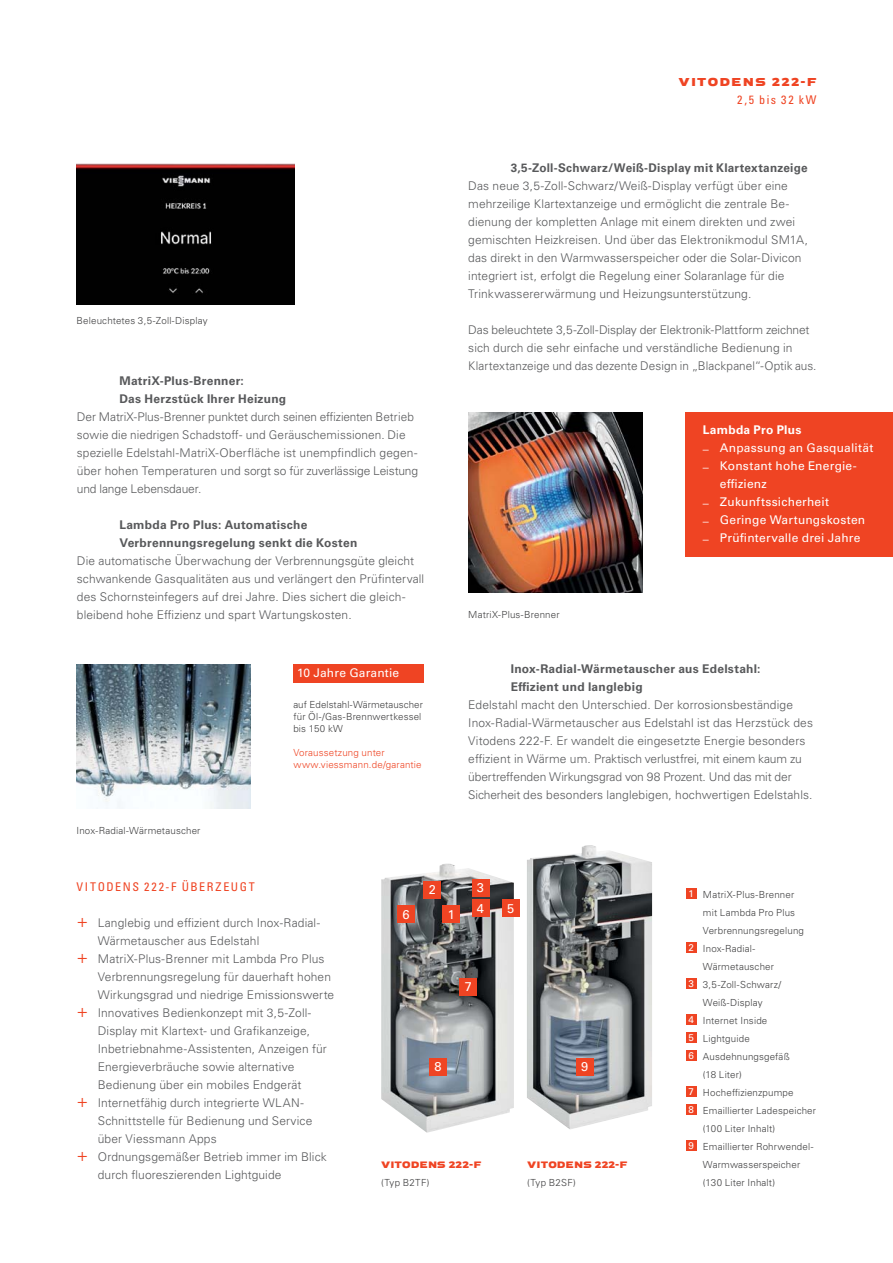
<style>
.page{position:relative;width:893px;height:1263px;background:#fff}
.page>*{position:absolute;margin:0;border:0;box-sizing:border-box;transform-origin:0 0}
.t1{font:12.75px/20.4px "Univers LTCYR 55 Roman";color:#fff}
.t2{font:300 12px/18px "Univers LTCYR 45";letter-spacing:.01em;color:#58595b}
.t3{font:700 12px/18px "Univers LTCYR 65";letter-spacing:.02em;color:#58595b}
.t4{font:12px "Univers LTCYR 55 Roman";letter-spacing:.015em;color:#fff}
.t5{font:condensed 12px "Univers LTCYR 57";letter-spacing:.14em;color:#ef4423}
.t6{font:700 12px "Univers LTCYR 65";letter-spacing:.02em;color:#fff}
.t7{font:700 12px "Viessmann";letter-spacing:.095em;color:#ef4423}
.t8{font:300 9.75px/12px "Univers LTCYR 45";letter-spacing:.015em;color:#404041}
.t9{font:300 9.75px/12px "Univers LTCYR 45";letter-spacing:.015em;color:#ef4423}
.t10{font:700 9.75px "Viessmann";letter-spacing:.005em;color:#ef4423}
.s1{font-size:18px;color:#ef4423}
</style>
<div class="page">
<img style="left:468px;top:413px;width:174px;height:180px">
<img style="left:77px;top:164px;width:217px;height:141px">
<img style="left:133px;top:199px;width:106px;height:80px">
<img style="left:77px;top:665px;width:174px;height:144px">
<img style="left:381px;top:864px;width:133px;height:269px">
<img style="left:527px;top:845px;width:125px;height:284px">
<div style="left:686px;top:413px;width:207px;height:144px;background:#ef4423"></div>
<div style="left:293px;top:665px;width:131px;height:18px;background:#ef4423"></div>
<div style="left:686px;top:888px;width:10px;height:10px;background:#ef4423"></div>
<div style="left:686px;top:942px;width:10px;height:10px;background:#ef4423"></div>
<div style="left:686px;top:978px;width:10px;height:10px;background:#ef4423"></div>
<div style="left:686px;top:1014px;width:10px;height:10px;background:#ef4423"></div>
<div style="left:686px;top:1032px;width:10px;height:10px;background:#ef4423"></div>
<div style="left:686px;top:1050px;width:10px;height:10px;background:#ef4423"></div>
<div style="left:686px;top:1086px;width:10px;height:10px;background:#ef4423"></div>
<div style="left:686px;top:1104px;width:10px;height:10px;background:#ef4423"></div>
<div style="left:686px;top:1140px;width:10px;height:10px;background:#ef4423"></div>
<div style="left:443px;top:906px;width:17px;height:17px;background:#ef4423"></div>
<div style="left:424px;top:881px;width:17px;height:17px;background:#ef4423"></div>
<div style="left:472px;top:879px;width:17px;height:17px;background:#ef4423"></div>
<div style="left:472px;top:899px;width:17px;height:17px;background:#ef4423"></div>
<div style="left:502px;top:899px;width:17px;height:17px;background:#ef4423"></div>
<div style="left:398px;top:906px;width:17px;height:17px;background:#ef4423"></div>
<div style="left:460px;top:978px;width:17px;height:17px;background:#ef4423"></div>
<div style="left:429px;top:1058px;width:17px;height:17px;background:#ef4423"></div>
<div style="left:576px;top:1058px;width:17px;height:17px;background:#ef4423"></div>
<p class="t8" style="left:77px;top:315px;width:133px">Beleuchtetes 3,5-Zoll-Display</p>
<p class="t3" style="left:119px;top:373px;width:168px">MatriX-Plus-Brenner:<br>Das Herzstück Ihrer Heizung</p>
<p class="t2" style="left:77px;top:409px;width:343px">Der MatriX-Plus-Brenner punktet durch seinen effizienten Betrieb sowie die niedrigen Schadstoff- und Geräuschemissionen. Die spezielle Edelstahl-MatriX-Oberfläche ist unempfindlich gegen&shy;über hohen Temperaturen und sorgt so für zuverlässige Leistung und lange Lebensdauer.</p>
<p class="t3" style="left:119px;top:517px;width:239px">Lambda Pro Plus: Automatische<br>Verbrennungsregelung senkt die Kosten</p>
<p class="t2" style="left:77px;top:553px;width:349px">Die automatische Überwachung der Verbrennungsgüte gleicht schwankende Gasqualitäten aus und verlängert den Prüfintervall des Schornsteinfegers auf drei Jahre. Dies sichert die gleich&shy;bleibend hohe Effizienz und spart Wartungskosten.</p>
<p class="t7" style="left:678px;top:77px;width:140px">VITODENS 222-F</p>
<p class="t5" style="left:737px;top:92px;width:81px">2,5 bis 32 kW</p>
<p class="t3" style="left:511px;top:161px;width:298px">3,5-Zoll-Schwarz/Weiß-Display mit Klartextanzeige</p>
<p class="t2" style="left:468px;top:178px;width:341px">Das neue 3,5-Zoll-Schwarz/Weiß-Display verfügt über eine mehrzeilige Klartext anzeige und ermöglicht die zentrale Be&shy;dienung der kompletten Anlage mit einem direkten und zwei gemischten Heizkreisen. Und über das Elektronik modul SM1A, das direkt in den Warmwasserspeicher oder die Solar-Divicon inte griert ist, erfolgt die Regelung einer Solaranlage für die Trinkwassererwärmung und Heizungsunterstützung.</p>
<p class="t2" style="left:468px;top:322px;width:350px">Das beleuchtete 3,5-Zoll-Display der Elektronik-Plattform zeichnet sich durch die sehr einfache und verständliche Bedienung in<br>Klartextanzeige und das dezente Design in „Blackpanel“-Optik aus.</p>
<p class="t8" style="left:468px;top:609px;width:93px">MatriX-Plus-Brenner</p>
<p class="t6" style="left:703px;top:425px;width:100px">Lambda Pro Plus</p>
<p class="t4" style="left:703px;top:442px;width:172px"><sup>_</sup> Anpassung an Gasqualität</p>
<p class="t4" style="left:703px;top:460px;width:155px"><sup>_</sup> Konstant hohe Energie-</p>
<p class="t4" style="left:720px;top:478px;width:48px">effizienz</p>
<p class="t4" style="left:703px;top:496px;width:128px"><sup>_</sup> Zukunftssicherheit</p>
<p class="t4" style="left:703px;top:514px;width:164px"><sup>_</sup> Geringe Wartungskosten</p>
<p class="t4" style="left:703px;top:532px;width:159px"><sup>_</sup> Prüfintervalle drei Jahre</p>
<p class="t8" style="left:77px;top:825px;width:125px">Inox-Radial-Wärmetauscher</p>
<p class="t4" style="left:297px;top:667px;width:104px">10 Jahre Garantie</p>
<p class="t3" style="left:511px;top:662px;width:251px">Inox-Radial-Wärmetauscher aus Edelstahl:<br>Effizient und langlebig</p>
<p class="t2" style="left:468px;top:697px;width:346px">Edelstahl macht den Unterschied. Der korrosionsbeständige Inox-Radial-Wärme tauscher aus Edelstahl ist das Herzstück des Vitodens 222-F. Er wandelt die eingesetzte Energie besonders effizient in Wärme um. Praktisch verlustfrei, mit einem kaum zu übertreffenden Wirkungsgrad von 98 Prozent. Und das mit der Sicherheit des besonders langlebigen, hochwertigen Edelstahls.</p>
<p class="t8" style="left:293px;top:700px;width:131px">auf Edelstahl-Wärmetauscher für Öl-/Gas-Brennwertkessel bis 150 kW</p>
<p class="t9" style="left:293px;top:748px;width:130px">Voraussetzung unter www.viessmann.de/garantie</p>
<p class="t5" style="left:77px;top:880px;width:180px">VITODENS 222-F ÜBERZEUGT</p>
<p class="t2" style="left:77px;top:915px;width:245px"><span class="s1">+</span> Langlebig und effizient durch Inox-Radial-</p>
<p class="t2" style="left:98px;top:933px;width:163px">Wärmetauscher aus Edelstahl</p>
<p class="t2" style="left:77px;top:951px;width:249px"><span class="s1">+</span> MatriX-Plus-Brenner mit Lambda Pro Plus</p>
<p class="t2" style="left:98px;top:969px;width:235px">Verbrennungsregelung für dauerhaft hohen</p>
<p class="t2" style="left:98px;top:987px;width:238px">Wirkungsgrad und niedrige Emissionswerte</p>
<p class="t2" style="left:77px;top:1005px;width:236px"><span class="s1">+</span> Innovatives Bedienkonzept mit 3,5-Zoll-</p>
<p class="t2" style="left:98px;top:1023px;width:214px">Display mit Klartext- und Grafikanzeige,</p>
<p class="t2" style="left:98px;top:1041px;width:231px">Inbetriebnahme-Assistenten, Anzeigen für</p>
<p class="t2" style="left:98px;top:1059px;width:198px">Energieverbräuche sowie alternative</p>
<p class="t2" style="left:98px;top:1077px;width:205px">Bedienung über ein mobiles Endgerät</p>
<p class="t2" style="left:77px;top:1095px;width:229px"><span class="s1">+</span> Internetfähig durch integrierte WLAN-</p>
<p class="t2" style="left:98px;top:1113px;width:216px">Schnittstelle für Bedienung und Service</p>
<p class="t2" style="left:98px;top:1131px;width:120px">über Viessmann Apps</p>
<p class="t2" style="left:77px;top:1149px;width:252px"><span class="s1">+</span> Ordnungsgemäßer Betrieb immer im Blick</p>
<p class="t2" style="left:98px;top:1167px;width:185px">durch fluoreszierenden Lightguide</p>
<p class="t1" style="left:403px;top:905px;width:9px">6</p>
<p class="t1" style="left:429px;top:880px;width:9px">2</p>
<p class="t1" style="left:477px;top:878px;width:9px">3<br>4</p>
<p class="t1" style="left:448px;top:905px;width:9px">1</p>
<p class="t1" style="left:507px;top:899px;width:9px">5</p>
<p class="t1" style="left:465px;top:977px;width:9px">7</p>
<p class="t1" style="left:434px;top:1057px;width:9px">8</p>
<p class="t1" style="left:581px;top:1057px;width:9px">9</p>
<p class="t10" style="left:381px;top:1161px;width:102px">VITODENS 222-F</p>
<p class="t8" style="left:381px;top:1178px;width:50px">(Typ B2TF)</p>
<p class="t10" style="left:527px;top:1161px;width:102px">VITODENS 222-F</p>
<p class="t8" style="left:527px;top:1178px;width:50px">(Typ B2SF)</p>
<p class="t8" style="left:688px;top:890px;width:107px"><sup>1</sup> MatriX-Plus-Brenner</p>
<p class="t8" style="left:703px;top:908px;width:94px">mit Lambda Pro Plus</p>
<p class="t8" style="left:703px;top:926px;width:103px">Verbrennungsregelung</p>
<p class="t8" style="left:688px;top:944px;width:68px"><sup>2</sup> Inox-Radial-</p>
<p class="t8" style="left:703px;top:962px;width:73px">Wärmetauscher</p>
<p class="t8" style="left:688px;top:980px;width:94px"><sup>3</sup> 3,5-Zoll-Schwarz/</p>
<p class="t8" style="left:703px;top:998px;width:61px">Weiß-Display</p>
<p class="t8" style="left:688px;top:1016px;width:80px"><sup>4</sup> Internet Inside</p>
<p class="t8" style="left:688px;top:1034px;width:63px"><sup>5</sup> Lightguide</p>
<p class="t8" style="left:688px;top:1052px;width:103px"><sup>6</sup> Ausdehnungsgefäß</p>
<p class="t8" style="left:703px;top:1070px;width:41px">(18 Liter)</p>
<p class="t8" style="left:688px;top:1088px;width:107px"><sup>7</sup> Hocheffizienzpumpe</p>
<p class="t8" style="left:688px;top:1106px;width:129px"><sup>8</sup> Emaillierter Ladespeicher</p>
<p class="t8" style="left:703px;top:1124px;width:74px">(100 Liter Inhalt)</p>
<p class="t8" style="left:688px;top:1142px;width:126px"><sup>9</sup> Emaillierter Rohrwendel-</p>
<p class="t8" style="left:703px;top:1160px;width:99px">Warmwasserspeicher</p>
<p class="t8" style="left:703px;top:1178px;width:74px">(130 Liter Inhalt)</p>
</div>
